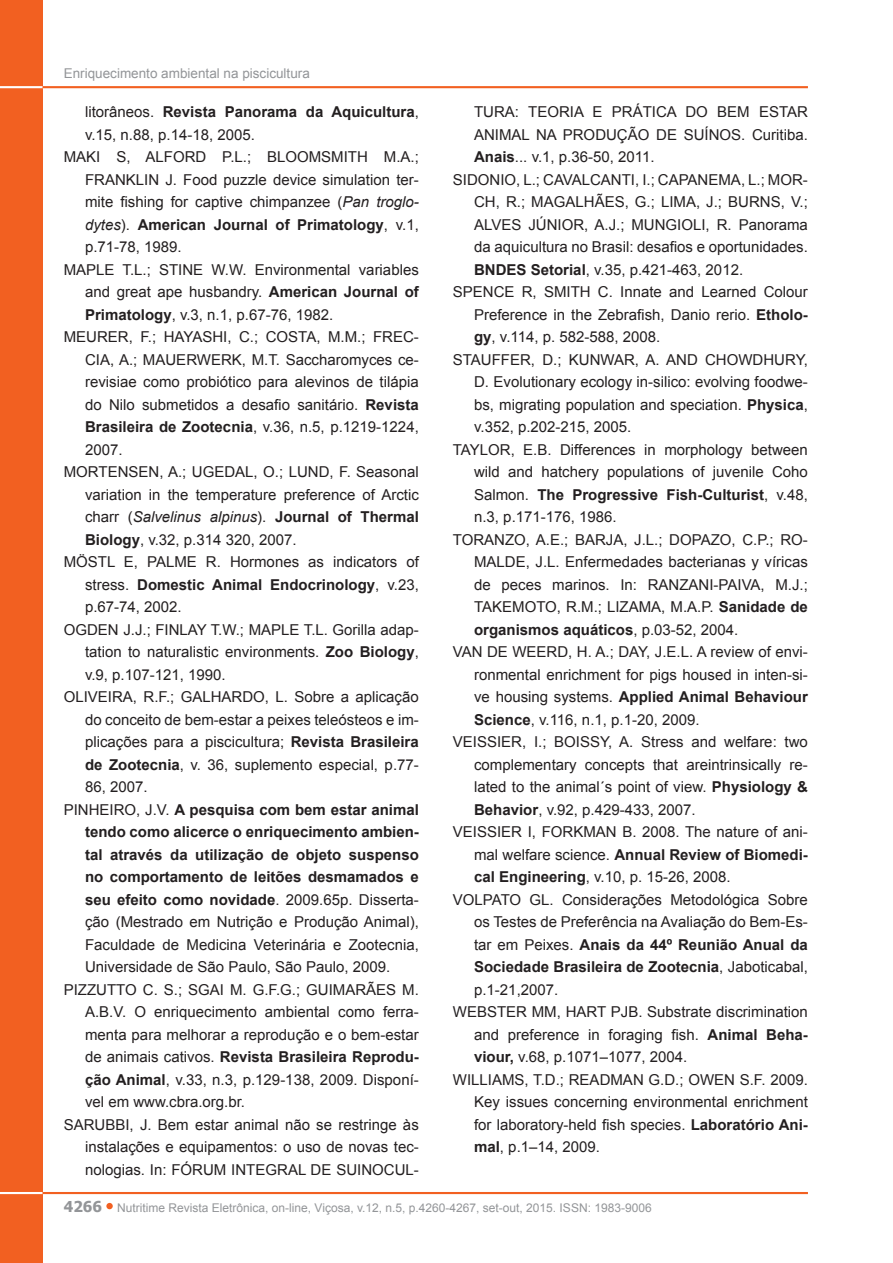
<style>
.page{position:relative;width:893px;height:1263px;background:#fff}
.page>*{position:absolute;margin:0;border:0;box-sizing:border-box;transform-origin:0 0}
.Recuo_referência{font:15px/22.5px "Arial";color:#231f20;text-align:justify}
.Recuo_referência-2{font:700 15px/22.5px "Arial";color:#231f20;text-align:justify}
.t1{font:13.5px "Arial";color:#939598}
.t2{font:12px "Arial";color:#939598}
.s1{font-weight:700}
.s2{font-style:italic}
.s3{font-weight:400}
.s4{font-family:"Tahoma";font-weight:700;font-size:15px}
</style>
<div class="page">
<div style="left:106px;top:1203px;width:7px;height:6px;background:#f26021;border-radius:50%"></div>
<div style="left:0;top:0;width:43px;height:1263px;background:#f26021"></div>
<hr style="left:0;top:1192px;width:56px;height:2px;background:#fff">
<hr style="left:43px;top:1192px;width:765px;height:2px;background:#f26021">
<hr style="left:0;top:86px;width:56px;height:2px;background:#fff">
<hr style="left:43px;top:86px;width:765px;height:2px;background:#f26021">
<p class="t1" style="left:64px;top:64px;width:248px">Enriquecimento ambiental na piscicultura</p>
<p class="Recuo_referência" style="left:85px;top:101px;width:335px">litorâneos. <span class="s1">Revista Panorama da Aquicultura</span>, v.15, n.88, p.14-18, 2005.</p>
<p class="Recuo_referência" style="left:85px;top:146px;width:335px;text-indent:-21px">MAKI S, ALFORD P.L.; BLOOMSMITH M.A.; FRANKLIN J. Food puzzle device simulation ter&shy;mite fishing for captive chimpanzee (<span class="s2">Pan troglo&shy;dytes</span>). <span class="s1">American Journal of Primatology</span>, v.1, p.71-78, 1989.</p>
<p class="Recuo_referência" style="left:85px;top:258px;width:335px;text-indent:-21px">MAPLE T.L.; STINE W.W. Environmental variables and great ape husbandry. <span class="s1">American Journal of Primatology</span>, v.3, n.1, p.67-76, 1982.</p>
<p class="Recuo_referência" style="left:85px;top:326px;width:335px;text-indent:-21px">MEURER, F.; HAYASHI, C.; COSTA, M.M.; FREC-CIA, A.; MAUERWERK, M.T. Saccharomyces ce&shy;revisiae como probiótico para alevinos de tilápia do Nilo submetidos a desafio sanitário. <span class="s1">Revista Brasileira de Zootecnia</span>, v.36, n.5, p.1219-1224, 2007.</p>
<p class="Recuo_referência" style="left:85px;top:461px;width:335px;text-indent:-21px">MORTENSEN, A.; UGEDAL, O.; LUND, F. Seasonal variation in the temperature preference of Arctic charr (<span class="s2">Salvelinus alpinus</span>). <span class="s1">Journal of Thermal Biology</span>, v.32, p.314 320, 2007.</p>
<p class="Recuo_referência" style="left:85px;top:551px;width:335px;text-indent:-21px">MÖSTL E, PALME R. Hormones as indicators of stress. <span class="s1">Domestic Animal Endocrinology</span>, v.23, p.67-74, 2002.</p>
<p class="Recuo_referência" style="left:85px;top:618px;width:335px;text-indent:-21px">OGDEN J.J.; FINLAY T.W.; MAPLE T.L. Gorilla adap&shy;tation to naturalistic environments. <span class="s1">Zoo Biology</span>, v.9, p.107-121, 1990.</p>
<p class="Recuo_referência" style="left:85px;top:686px;width:335px;text-indent:-21px">OLIVEIRA, R.F.; GALHARDO, L. Sobre a aplicação do conceito de bem-estar a peixes teleósteos e im&shy;plicações para a piscicultura; <span class="s1">Revista Brasileira de Zootecnia</span>, v. 36, suplemento especial, p.77- 86, 2007.</p>
<p class="Recuo_referência-2" style="left:85px;top:799px;width:335px;text-indent:-21px"><span class="s3">PINHEIRO, J.V.</span> A pesquisa com bem estar animal tendo como alicerce o enriquecimento ambien&shy;tal através da utilização de objeto suspenso no comportamento de leitões desmamados e seu efeito como novidade<span class="s3">. 2009.65p. Disserta&shy;ção (Mestrado em Nutrição e Produção Animal), Faculdade de Medicina Veterinária e Zootecnia, Universidade de São Paulo, São Paulo, 2009.</span></p>
<p class="Recuo_referência" style="left:85px;top:978px;width:335px;text-indent:-21px">PIZZUTTO C. S.; SGAI M. G.F.G.; GUIMARÃES M.<br>A.B.V. O enriquecimento ambiental como ferra&shy;menta para melhorar a reprodução e o bem-estar de animais cativos. <span class="s1">Revista Brasileira Reprodu&shy;ção Animal</span>, v.33, n.3, p.129-138, 2009. Disponí&shy;vel em www.cbra.org.br.</p>
<p class="Recuo_referência" style="left:85px;top:1113px;width:335px;text-indent:-21px">SARUBBI, J. Bem estar animal não se restringe às instalações e equipamentos: o uso de novas tec&shy;nologias. In: FÓRUM INTEGRAL DE SUINOCUL-</p>
<p class="Recuo_referência" style="left:474px;top:101px;width:335px">TURA: TEORIA E PRÁTICA DO BEM ESTAR ANIMAL NA PRODUÇÃO DE SUÍNOS. Curitiba.<br><span class="s1">Anais</span>... v.1, p.36-50, 2011.</p>
<p class="Recuo_referência" style="left:474px;top:168px;width:335px;text-indent:-21px">SIDONIO, L.; CAVALCANTI, I.; CAPANEMA, L.; MOR-CH, R.; MAGALHÃES, G.; LIMA, J.; BURNS, V.; ALVES JÚNIOR, A.J.; MUNGIOLI, R. Panorama da aquicultura no Brasil: desafios e oportunidades.<br><span class="s1">BNDES Setorial</span>, v.35, p.421-463, 2012.</p>
<p class="Recuo_referência" style="left:474px;top:281px;width:335px;text-indent:-21px">SPENCE R, SMITH C. Innate and Learned Colour Preference in the Zebrafish, Danio rerio. <span class="s1">Etholo&shy;gy</span>, v.114, p. 582-588, 2008.</p>
<p class="Recuo_referência" style="left:474px;top:348px;width:335px;text-indent:-21px">STAUFFER, D.; KUNWAR, A. AND CHOWDHURY, D. Evolutionary ecology in-silico: evolving foodwe&shy;bs, migrating population and speciation. <span class="s1">Physica</span>, v.352, p.202-215, 2005.</p>
<p class="Recuo_referência" style="left:474px;top:438px;width:335px;text-indent:-21px">TAYLOR, E.B. Differences in morphology between wild and hatchery populations of juvenile Coho Salmon. <span class="s1">The Progressive Fish-Culturist</span>, v.48, n.3, p.171-176, 1986.</p>
<p class="Recuo_referência" style="left:474px;top:528px;width:335px;text-indent:-21px">TORANZO, A.E.; BARJA, J.L.; DOPAZO, C.P.; RO-MALDE, J.L. Enfermedades bacterianas y víricas de peces marinos. In: RANZANI-PAIVA, M.J.; TAKEMOTO, R.M.; LIZAMA, M.A.P. <span class="s1">Sanidade de organismos aquáticos</span>, p.03-52, 2004.</p>
<p class="Recuo_referência" style="left:474px;top:641px;width:335px;text-indent:-21px">VAN DE WEERD, H. A.; DAY, J.E.L. A review of envi&shy;ronmental enrichment for pigs housed in inten-si&shy;ve housing systems. <span class="s1">Applied Animal Behaviour Science</span>, v.116, n.1, p.1-20, 2009.</p>
<p class="Recuo_referência" style="left:474px;top:731px;width:335px;text-indent:-21px">VEISSIER, I.; BOISSY, A. Stress and welfare: two complementary concepts that areintrinsically re&shy;lated to the animal´s point of view. <span class="s1">Physiology &amp; Behavior</span>, v.92, p.429-433, 2007.</p>
<p class="Recuo_referência" style="left:474px;top:821px;width:335px;text-indent:-21px">VEISSIER I, FORKMAN B. 2008. The nature of ani&shy;mal welfare science. <span class="s1">Annual Review of Biomedi&shy;cal Engineering</span>, v.10, p. 15-26, 2008.</p>
<p class="Recuo_referência" style="left:474px;top:888px;width:335px;text-indent:-21px">VOLPATO GL. Considerações Metodológica Sobre os Testes de Preferência na Avaliação do Bem-Es&shy;tar em Peixes. <span class="s1">Anais da 44º Reunião Anual da Sociedade Brasileira de Zootecnia</span>, Jaboticabal, p.1-21,2007.</p>
<p class="Recuo_referência" style="left:474px;top:1001px;width:335px;text-indent:-21px">WEBSTER MM, HART PJB. Substrate discrimination and preference in foraging fish. <span class="s1">Animal Beha&shy;viour,</span> v.68, p.1071–1077, 2004.</p>
<p class="Recuo_referência" style="left:474px;top:1068px;width:335px;text-indent:-21px">WILLIAMS, T.D.; READMAN G.D.; OWEN S.F. 2009.<br>Key issues concerning environmental enrichment for laboratory-held fish species. <span class="s1">Laboratório Ani&shy;mal</span>, p.1–14, 2009.</p>
<p class="t2" style="left:64px;top:1199px;width:589px"><span class="s4">4266</span> Nutritime Revista Eletrônica, on-line, Viçosa, v.12, n.5, p.4260-4267, set-out, 2015. ISSN: 1983-9006</p>
</div>
